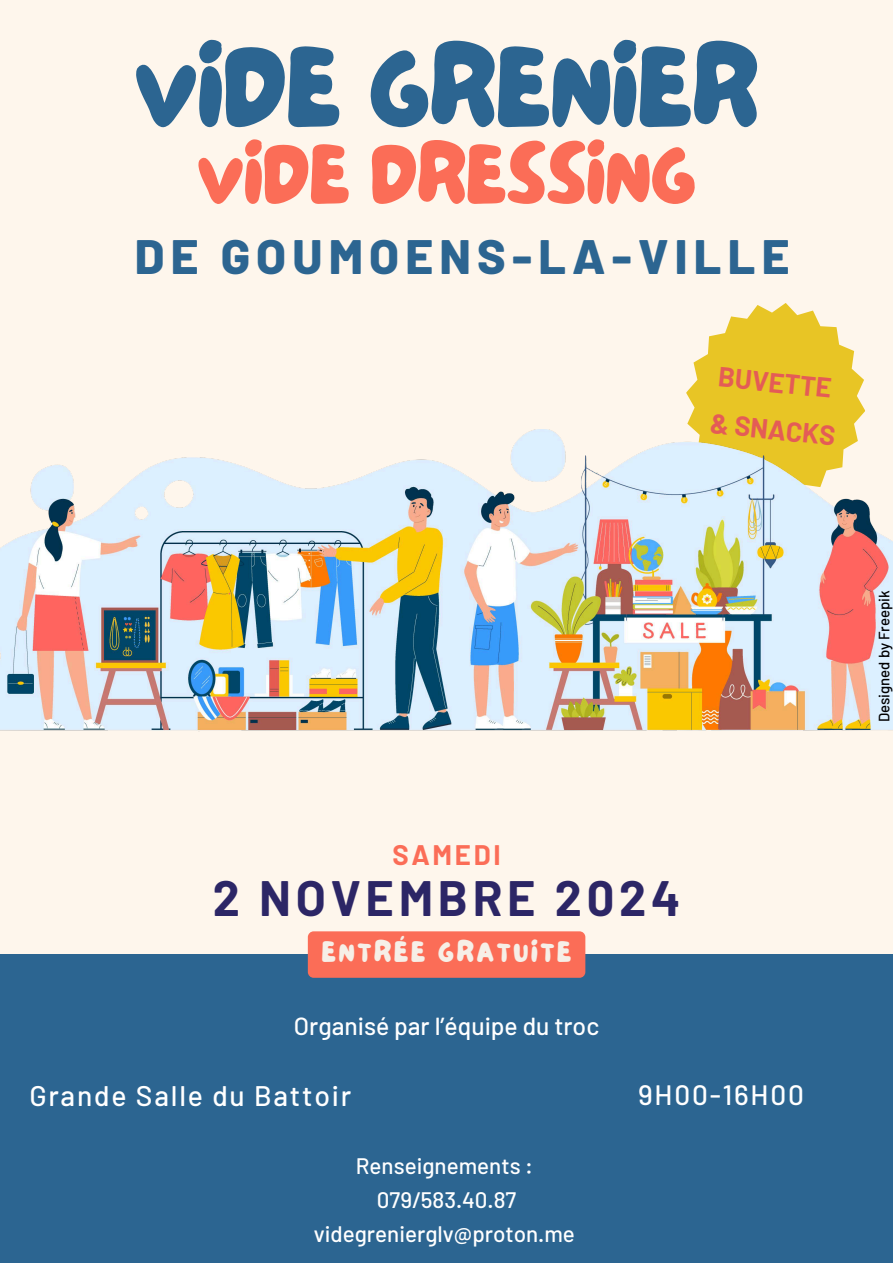
<style>
.page{position:relative;width:893px;height:1263px;background:#fef6ec}
.page>*{position:absolute;margin:0;border:0;box-sizing:border-box;transform-origin:0 0}
.t1{font:112.2px "NF Lepetitcochon Regular";color:#2c6591}
.t2{font:82.95px "NF Lepetitcochon Regular";color:#fb6d57}
.t3{font:700 48.53px "Barlow";letter-spacing:.095em;color:#2c2666}
.t4{font:800 48.22px "Barlow";letter-spacing:.13em;color:#2c6591}
.t5{font:29.1px "NF Lepetitcochon Regular";letter-spacing:.1em;color:#f6efe7}
.t6{font:500 28.28px "Barlow";letter-spacing:.065em;color:#fff}
.t7{font:500 27.97px "Barlow";letter-spacing:.065em;color:#fff}
.t8{font:700 27.6px "Barlow";letter-spacing:.095em;color:#fb6d57}
.t9{font:700 27px/47.1px "Barlow";color:#e45c56}
.t10{font:500 24.67px "Barlow";color:#fff}
.t11{font:500 22.42px/34.3px "Barlow";color:#fff;text-align:center}
.t12{font:500 15px "Barlow";color:#000}
</style>
<div class="page">
<div style="left:0;top:954px;width:893px;height:309px;background:#2c6591"></div>
<svg style="left:686px;top:303px;width:179px;height:126px"></svg>
<img style="left:0;top:429px;width:893px;height:302px">
<div style="left:308px;top:931px;width:277px;height:47px;background:#fb6d57;border-radius:6px"></div>
<h1 class="t1" style="left:134px;top:12px;width:625px">VIDE GRENIER</h1>
<h2 class="t2" style="left:197px;top:118px;width:500px">VIDE DRESSING</h2>
<h3 class="t4" style="left:135px;top:226px;width:656px">DE GOUMOENS-LA-VILLE</h3>
<p class="t9" style="left:718px;top:352px;width:127px;rotate:6deg">BUVETTE &amp; SNACKS</p>
<p class="t8" style="left:392px;top:838px;width:110px">SAMEDI</p>
<h3 class="t3" style="left:213px;top:867px;width:469px">2 NOVEMBRE 2024</h3>
<p class="t5" style="left:322px;top:932px;width:251px">ENTRÉE GRATUITE</p>
<p class="t10" style="left:294px;top:1010px;width:307px">Organisé par l’équipe du troc</p>
<p class="t6" style="left:29px;top:1078px;width:323px">Grande Salle du Battoir</p>
<p class="t7" style="left:638px;top:1077px;width:167px">9H00-16H00</p>
<p class="t11" style="left:314px;top:1147px;width:263px">Renseignements :<br>079/583.40.87 videgrenierglv@proton.me</p>
<p class="t12" style="left:874px;top:722px;width:134px;rotate:-90deg">Designed by Freepik</p>
</div>
